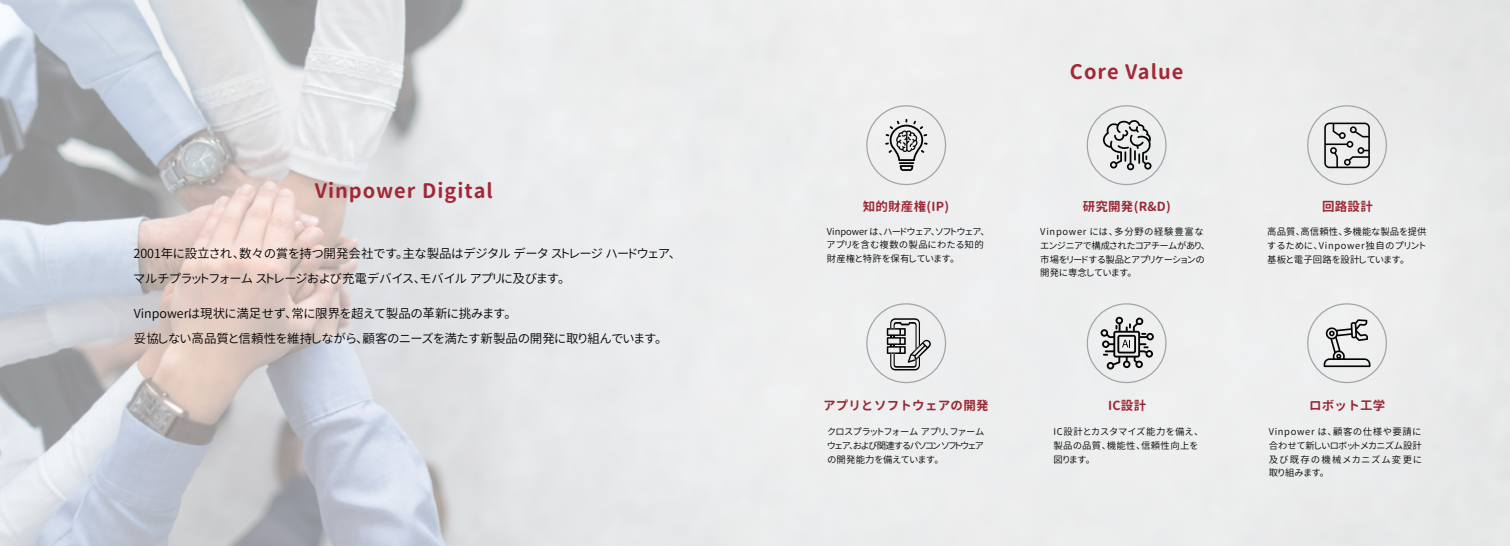
<style>
.page{position:relative;width:1510px;height:546px;background:#fff}
.page>*{position:absolute;margin:0;border:0;box-sizing:border-box;transform-origin:0 0}
.t1{font:700 20px "Gen Jyuu Gothic";letter-spacing:.05em;color:#a22836}
.t2{font:12.5px/25px "Gen Jyuu Gothic P Normal";color:#030303}
.t3{font:700 12.5px "Gen Jyuu Gothic";letter-spacing:.02em;color:#9a2834}
.t4{font:9.38px/13.8px "Gen Jyuu Gothic P Normal";letter-spacing:.02em;color:#030303;text-align:justify}
.t5{font:9.38px/13.8px "Gen Jyuu Gothic P Normal";color:#030303}
</style>
<div class="page">
<img style="left:0;top:0;width:1509px;height:546px">
<div style="left:866px;top:105px;width:80px;height:80px;border:1px solid #a3a4a6;border-radius:50%"></div>
<div style="left:1086px;top:105px;width:80px;height:80px;border:1px solid #a3a4a6;border-radius:50%"></div>
<div style="left:1307px;top:105px;width:80px;height:80px;border:1px solid #a3a4a6;border-radius:50%"></div>
<div style="left:1086px;top:303px;width:80px;height:80px;border:1px solid #a3a4a6;border-radius:50%"></div>
<div style="left:866px;top:303px;width:80px;height:80px;border:1px solid #a3a4a6;border-radius:50%"></div>
<div style="left:1307px;top:303px;width:80px;height:80px;border:1px solid #a3a4a6;border-radius:50%"></div>
<svg style="left:885px;top:119px;width:42px;height:52px"></svg>
<svg style="left:1323px;top:319px;width:47px;height:48px"></svg>
<svg style="left:1100px;top:317px;width:53px;height:52px;background:#a8a9a9"></svg>
<svg style="left:1324px;top:123px;width:45px;height:45px;background:#b2b2b2"></svg>
<svg style="left:1102px;top:120px;width:49px;height:50px;background:#b3b4b4"></svg>
<svg style="left:886px;top:318px;width:45px;height:52px;background:#aeaeaf"></svg>
<h1 class="t1" style="left:315px;top:176px;width:180px">Vinpower Digital</h1>
<h2 class="t2" style="left:133px;top:240px;width:543px">2001年に設立され、数々の賞を持つ開発会社です。主な製品はデジタル データ ストレージ ハードウェア、マルチプラットフォーム ストレージおよび充電デバイス、モバイル アプリに及びます。</h2>
<h2 class="t2" style="left:134px;top:301px;width:529px">Vinpowerは現状に満足せず、常に限界を超えて製品の革新に挑みます。<br>妥協しない高品質と信頼性を維持しながら、顧客のニーズを満たす新製品の開発に取り組んでいます。</h2>
<h1 class="t1" style="left:1070px;top:57px;width:115px">Core Value</h1>
<h2 class="t3" style="left:862px;top:198px;width:88px">知的財産権(IP)</h2>
<h2 class="t3" style="left:1082px;top:197px;width:90px">研究開発(R&amp;D)</h2>
<h2 class="t3" style="left:1322px;top:197px;width:52px">回路設計</h2>
<p class="t4" style="left:827px;top:224px;width:160px;text-align:left">Vinpower は、ハードウェア、ソフトウェア、アプリを含む複数の製品にわたる知的財産権と特許を保有しています。</p>
<p class="t5" style="left:1040px;top:224px;width:167px">Vinpower には、多分野の経験豊富なエンジニアで構成されたコアチームがあり、市場をリードする製品とアプリケーションの開発に専念しています。</p>
<p class="t4" style="left:1267px;top:225px;width:161px">高品質、高信頼性、多機能な製品を提供するために、Vinpower独自のプリント基板と電子回路を設計しています。</p>
<h2 class="t3" style="left:823px;top:396px;width:167px">アプリとソフトウェアの開発</h2>
<h2 class="t3" style="left:1108px;top:396px;width:40px">IC設計</h2>
<h2 class="t3" style="left:1309px;top:396px;width:78px">ロボット工学</h2>
<p class="t4" style="left:827px;top:424px;width:158px">クロスプラットフォーム アプリ、ファームウェア、および関連するパソコン ソフトウェアの開発能力を備えています。</p>
<p class="t4" style="left:1053px;top:425px;width:147px">IC設計とカスタマイズ能力を備え、製品の品質、機能性、信頼性向上を図ります。</p>
<p class="t4" style="left:1268px;top:424px;width:155px">Vinpower は、顧客の仕様や要請に合わせて新しいロボットメカニズム設計及び既存の機械メカニズム変更に取り組みます。</p>
</div>
